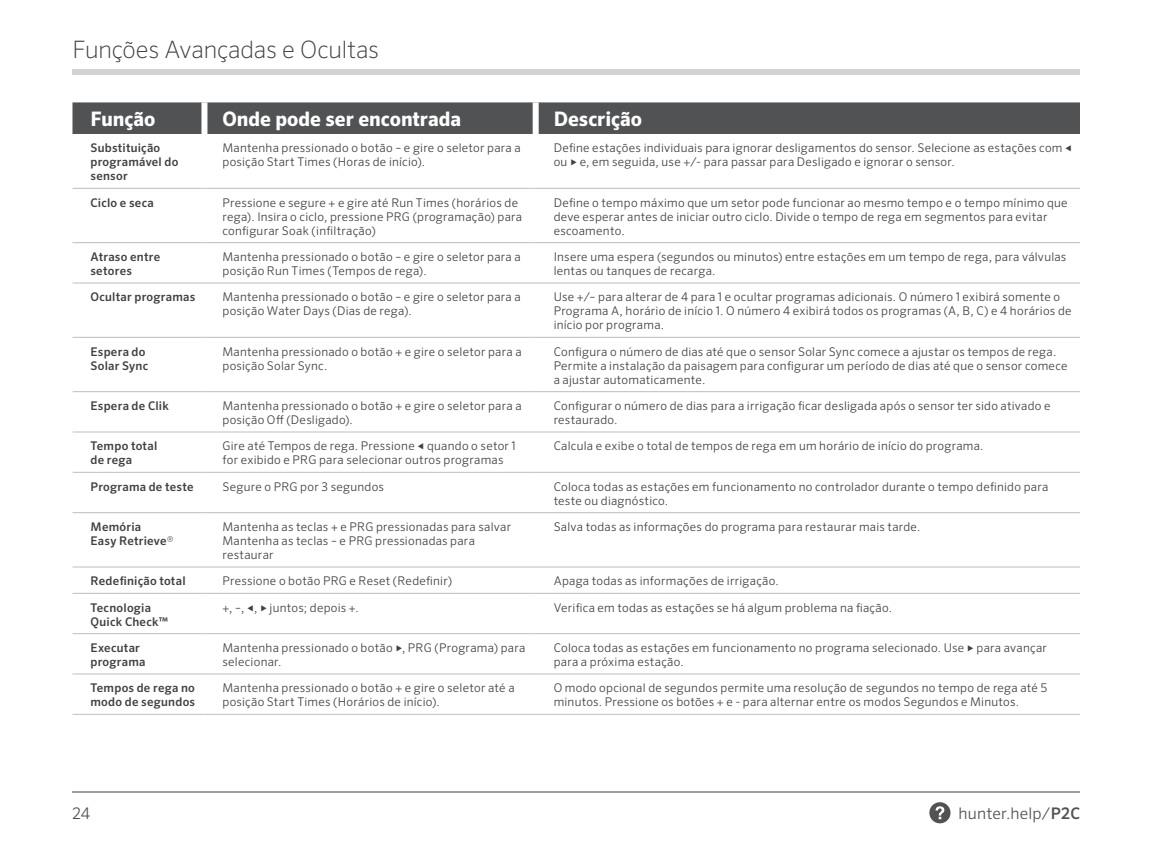
<style>
.page{position:relative;width:1152px;height:864px;background:#fff}
.page>*{position:absolute;margin:0;border:0;box-sizing:border-box;transform-origin:0 0}
.t1{font:200 24px "Sero Pro";letter-spacing:-.01em;color:#414042}
.t2{font:700 20px "Sero Pro";color:#fff}
.t3{font:300 16px "Sero Pro";letter-spacing:.01em;color:#515254}
.t4{font:300 12px/14px "Sero Pro";letter-spacing:.02em;color:#414042}
.t5{font:500 12px/14px "Sero Pro";letter-spacing:.02em;color:#414042}
.s1{font-weight:300}
.s2{font-weight:500}
</style>
<div class="page">
<div style="left:72px;top:69px;width:1008px;height:6px;background:#d1d3d4"></div>
<hr style="left:72px;top:792px;width:1008px;height:1px;background:#414042">
<div style="left:929px;top:802px;width:22px;height:21px;background:#515254;border-radius:50%"></div>
<svg style="left:936px;top:806px;width:8px;height:13px"></svg>
<div style="left:72px;top:102px;width:1008px;height:32px;background:#515254"></div>
<div style="left:201px;top:102px;width:6px;height:32px;background:#fff"></div>
<hr style="left:72px;top:567px;width:132px;height:1px;background:#bcbec0">
<hr style="left:204px;top:567px;width:332px;height:1px;background:#bcbec0">
<hr style="left:536px;top:567px;width:544px;height:1px;background:#bcbec0">
<hr style="left:72px;top:593px;width:132px;height:1px;background:#bcbec0">
<hr style="left:204px;top:593px;width:332px;height:1px;background:#bcbec0">
<hr style="left:536px;top:593px;width:544px;height:1px;background:#bcbec0">
<hr style="left:72px;top:633px;width:132px;height:1px;background:#bcbec0">
<hr style="left:204px;top:633px;width:332px;height:1px;background:#bcbec0">
<hr style="left:536px;top:633px;width:544px;height:1px;background:#bcbec0">
<hr style="left:72px;top:674px;width:132px;height:1px;background:#bcbec0">
<hr style="left:204px;top:674px;width:332px;height:1px;background:#bcbec0">
<hr style="left:536px;top:674px;width:544px;height:1px;background:#bcbec0">
<hr style="left:72px;top:714px;width:132px;height:1px;background:#bcbec0">
<hr style="left:204px;top:714px;width:332px;height:1px;background:#bcbec0">
<hr style="left:536px;top:714px;width:544px;height:1px;background:#bcbec0">
<hr style="left:72px;top:188px;width:132px;height:1px;background:#bcbec0">
<hr style="left:204px;top:188px;width:332px;height:1px;background:#bcbec0">
<hr style="left:536px;top:188px;width:544px;height:1px;background:#bcbec0">
<hr style="left:72px;top:242px;width:132px;height:1px;background:#bcbec0">
<hr style="left:204px;top:242px;width:332px;height:1px;background:#bcbec0">
<hr style="left:536px;top:242px;width:544px;height:1px;background:#bcbec0">
<hr style="left:72px;top:283px;width:132px;height:1px;background:#bcbec0">
<hr style="left:204px;top:283px;width:332px;height:1px;background:#bcbec0">
<hr style="left:536px;top:283px;width:544px;height:1px;background:#bcbec0">
<hr style="left:72px;top:337px;width:132px;height:1px;background:#bcbec0">
<hr style="left:204px;top:337px;width:332px;height:1px;background:#bcbec0">
<hr style="left:536px;top:337px;width:544px;height:1px;background:#bcbec0">
<hr style="left:72px;top:391px;width:132px;height:1px;background:#bcbec0">
<hr style="left:204px;top:391px;width:332px;height:1px;background:#bcbec0">
<hr style="left:536px;top:391px;width:544px;height:1px;background:#bcbec0">
<hr style="left:72px;top:432px;width:132px;height:1px;background:#bcbec0">
<hr style="left:204px;top:432px;width:332px;height:1px;background:#bcbec0">
<hr style="left:536px;top:432px;width:544px;height:1px;background:#bcbec0">
<hr style="left:72px;top:472px;width:132px;height:1px;background:#bcbec0">
<hr style="left:204px;top:472px;width:332px;height:1px;background:#bcbec0">
<hr style="left:536px;top:472px;width:544px;height:1px;background:#bcbec0">
<hr style="left:72px;top:512px;width:132px;height:1px;background:#bcbec0">
<hr style="left:204px;top:512px;width:332px;height:1px;background:#bcbec0">
<hr style="left:536px;top:512px;width:544px;height:1px;background:#bcbec0">
<div style="left:533px;top:102px;width:6px;height:32px;background:#fff"></div>
<h1 class="t1" style="left:72px;top:35px;width:308px">Funções Avançadas e Ocultas</h1>
<h2 class="t2" style="left:90px;top:107px;width:66px">Função</h2>
<h2 class="t2" style="left:222px;top:107px;width:240px">Onde pode ser encontrada</h2>
<h2 class="t2" style="left:554px;top:107px;width:90px">Descrição</h2>
<p class="t5" style="left:90px;top:141px;width:89px">Substituição programável do sensor</p>
<p class="t4" style="left:222px;top:141px;width:300px">Mantenha pressionado o botão – e gire o seletor para a posição Start Times (Horas de início).</p>
<p class="t4" style="left:554px;top:141px;width:520px">Define estações individuais para ignorar desligamentos do sensor. Selecione as estações com ◄ ou ► e, em seguida, use +/- para passar para Desligado e ignorar o sensor.</p>
<p class="t5" style="left:90px;top:195px;width:65px">Ciclo e seca</p>
<p class="t4" style="left:222px;top:195px;width:301px">Pressione e segure + e gire até Run Times (horários de rega). Insira o ciclo, pressione PRG (programação) para configurar Soak (infiltração)</p>
<p class="t4" style="left:554px;top:195px;width:516px">Define o tempo máximo que um setor pode funcionar ao mesmo tempo e o tempo mínimo que deve esperar antes de iniciar outro ciclo. Divide o tempo de rega em segmentos para evitar escoamento.</p>
<p class="t5" style="left:90px;top:250px;width:71px">Atraso entre setores</p>
<p class="t4" style="left:222px;top:250px;width:300px">Mantenha pressionado o botão – e gire o seletor para a posição Run Times (Tempos de rega).</p>
<p class="t4" style="left:554px;top:250px;width:514px">Insere uma espera (segundos ou minutos) entre estações em um tempo de rega, para válvulas lentas ou tanques de recarga.</p>
<p class="t5" style="left:90px;top:290px;width:106px">Ocultar programas</p>
<p class="t4" style="left:222px;top:290px;width:300px">Mantenha pressionado o botão – e gire o seletor para a posição Water Days (Dias de rega).</p>
<p class="t4" style="left:554px;top:290px;width:519px">Use +/– para alterar de 4 para 1 e ocultar programas adicionais. O número 1 exibirá somente o<br>Programa A, horário de início 1. O número 4 exibirá todos os programas (A, B, C) e 4 horários de início por programa.</p>
<p class="t5" style="left:90px;top:344px;width:59px">Espera do<br>Solar Sync</p>
<p class="t4" style="left:222px;top:344px;width:301px">Mantenha pressionado o botão + e gire o seletor para a posição Solar Sync.</p>
<p class="t4" style="left:554px;top:344px;width:515px">Configura o número de dias até que o sensor Solar Sync comece a ajustar os tempos de rega.<br>Permite a instalação da paisagem para configurar um período de dias até que o sensor comece a ajustar automaticamente.</p>
<p class="t5" style="left:90px;top:399px;width:80px">Espera de Clik</p>
<p class="t4" style="left:222px;top:399px;width:301px">Mantenha pressionado o botão + e gire o seletor para a posição Off (Desligado).</p>
<p class="t4" style="left:554px;top:399px;width:499px">Configurar o número de dias para a irrigação ficar desligada após o sensor ter sido ativado e restaurado.</p>
<p class="t5" style="left:90px;top:439px;width:68px">Tempo total de rega</p>
<p class="t4" style="left:222px;top:439px;width:295px">Gire até Tempos de rega. Pressione ◄ quando o setor 1 for exibido e PRG para selecionar outros programas</p>
<p class="t4" style="left:554px;top:439px;width:431px">Calcula e exibe o total de tempos de rega em um horário de início do programa.</p>
<p class="t5" style="left:90px;top:480px;width:105px">Programa de teste</p>
<p class="t4" style="left:222px;top:479px;width:163px">Segure o PRG por 3 segundos</p>
<p class="t4" style="left:554px;top:479px;width:496px">Coloca todas as estações em funcionamento no controlador durante o tempo definido para teste ou diagnóstico.</p>
<p class="t5" style="left:90px;top:520px;width:84px">Memória<br>Easy Retrieve<span class="s1">®</span></p>
<p class="t4" style="left:222px;top:520px;width:290px">Mantenha as teclas + e PRG pressionadas para salvar<br>Mantenha as teclas – e PRG pressionadas para restaurar</p>
<p class="t4" style="left:554px;top:520px;width:368px">Salva todas as informações do programa para restaurar mais tarde.</p>
<p class="t5" style="left:90px;top:574px;width:97px">Redefinição total</p>
<p class="t4" style="left:222px;top:574px;width:231px">Pressione o botão PRG e Reset (Redefinir)</p>
<p class="t4" style="left:554px;top:574px;width:227px">Apaga todas as informações de irrigação.</p>
<p class="t5" style="left:90px;top:601px;width:79px">Tecnologia<br>Quick Check™</p>
<p class="t4" style="left:222px;top:600px;width:138px">+, –, ◄, ► juntos; depois +.</p>
<p class="t4" style="left:554px;top:600px;width:340px">Verifica em todas as estações se há algum problema na fiação.</p>
<p class="t5" style="left:90px;top:641px;width:57px">Executar programa</p>
<p class="t4" style="left:222px;top:641px;width:304px">Mantenha pressionado o botão ►, PRG (Programa) para selecionar.</p>
<p class="t4" style="left:554px;top:641px;width:495px">Coloca todas as estações em funcionamento no programa selecionado. Use ► para avançar para a próxima estação.</p>
<p class="t5" style="left:90px;top:681px;width:106px">Tempos de rega no modo de segundos</p>
<p class="t4" style="left:222px;top:681px;width:294px">Mantenha pressionado o botão + e gire o seletor até a posição Start Times (Horários de início).</p>
<p class="t4" style="left:554px;top:681px;width:495px">O modo opcional de segundos permite uma resolução de segundos no tempo de rega até 5 minutos. Pressione os botões + e - para alternar entre os modos Segundos e Minutos.</p>
<h3 class="t3" style="left:72px;top:804px;width:20px">24</h3>
<h3 class="t3" style="left:959px;top:804px;width:123px">hunter.help/<span class="s2">P2C</span></h3>
</div>
